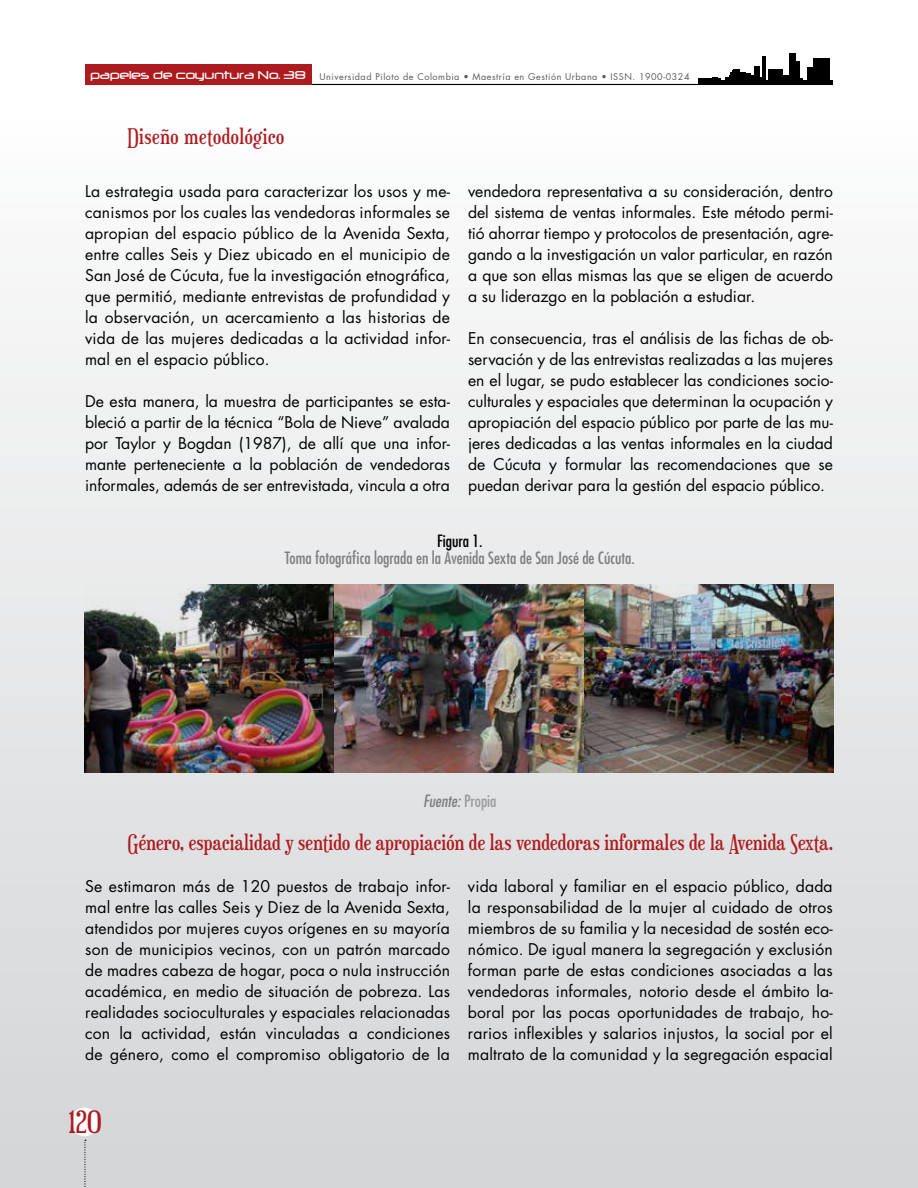
<style>
.page{position:relative;width:918px;height:1188px;background:#fff}
.page>*{position:absolute;margin:0;border:0;box-sizing:border-box;transform-origin:0 0}
.t1{font:30px "Euphorigenic";color:#ae1b1f}
.t2{font:21px "Euphorigenic";letter-spacing:.01em;color:#ae1b1f}
.t3{font:condensed 16.5px "Futura Std";color:#7e7f81}
.t4{font:italic condensed 16.5px "Futura Std";color:#7e7f81}
.t5{font:condensed 16.5px "Futura Std";color:#000}
.t6{font:15.75px/21px "Futura Std";letter-spacing:.01em;color:#000;text-align:justify}
.t7{font:13.5px "Neuropol";color:#fff}
.t8{font:9px "Futura Std";letter-spacing:.06em;color:#58595b}
.s1{font-style:normal;color:#9c9d9f}
</style>
<div class="page">
<div style="left:0;top:0;width:918px;height:1188px;background:linear-gradient(to bottom,#fff,#d2d3d5)"></div>
<div style="left:85px;top:65px;width:226px;height:20px;background:#ae1b1f"></div>
<hr style="left:312px;top:84px;width:521px;height:1px;background:#000">
<div style="left:70px;top:1108px;width:29px;height:28px;background:#fff;border-radius:50%"></div>
<svg style="left:84px;top:1140px;width:2px;height:48px"></svg>
<div style="left:699px;top:80px;width:134px;height:5px;background:#000"></div>
<div style="left:814px;top:58px;width:16px;height:27px;background:#000"></div>
<div style="left:808px;top:67px;width:6px;height:18px;background:#000"></div>
<div style="left:789px;top:53px;width:6px;height:32px;background:#000"></div>
<div style="left:794px;top:61px;width:6px;height:24px;background:#000"></div>
<div style="left:781px;top:76px;width:9px;height:9px;background:#000"></div>
<div style="left:769px;top:69px;width:14px;height:16px;background:#000"></div>
<hr style="left:762px;top:57px;width:3px;height:28px;background:#000">
<div style="left:754px;top:66px;width:5px;height:19px;background:#000"></div>
<div style="left:745px;top:76px;width:9px;height:9px;background:#000"></div>
<div style="left:743px;top:74px;width:8px;height:11px;background:#000"></div>
<div style="left:738px;top:72px;width:8px;height:13px;background:#000"></div>
<div style="left:733px;top:69px;width:7px;height:16px;background:#000"></div>
<hr style="left:732px;top:71px;width:3px;height:14px;background:#000">
<svg style="left:716px;top:73px;width:16px;height:7px"></svg>
<div style="left:712px;top:77px;width:6px;height:8px;background:#000"></div>
<div style="left:699px;top:79px;width:13px;height:6px;background:#000"></div>
<img style="left:85px;top:585px;width:748px;height:187px">
<svg style="left:458px;top:532px;width:4px;height:4px"></svg>
<p class="t7" style="left:90px;top:68px;width:217px">papeles de coyuntura No. 38</p>
<p class="t8" style="left:320px;top:71px;width:372px">Universidad Piloto de Colombia • Maestría en Gestión Urbana • ISSN. 1900-0324</p>
<h2 class="t2" style="left:128px;top:123px;width:158px">Diseño metodológico</h2>
<p class="t6" style="left:85px;top:181px;width:367px">La estrategia usada para caracterizar los usos y me&shy;canismos por los cuales las vendedoras informales se apropian del espacio público de la Avenida Sexta, entre calles Seis y Diez ubicado en el municipio de San José de Cúcuta, fue la investigación etnográfica, que permitió, mediante entrevistas de profundidad y la observación, un acercamiento a las historias de vida de las mujeres dedicadas a la actividad infor&shy;mal en el espacio público.</p>
<p class="t6" style="left:85px;top:391px;width:366px">De esta manera, la muestra de participantes se esta&shy;bleció a partir de la técnica “Bola de Nieve” avalada por Taylor y Bogdan (1987), de allí que una infor&shy;mante perteneciente a la población de vendedoras informales, además de ser entrevistada, vincula a otra</p>
<p class="t6" style="left:468px;top:181px;width:366px">vendedora representativa a su consideración, dentro del sistema de ventas informales. Este método permi&shy;tió ahorrar tiempo y protocolos de presentación, agre&shy;gando a la investigación un valor particular, en razón a que son ellas mismas las que se eligen de acuerdo a su liderazgo en la población a estudiar.</p>
<p class="t6" style="left:468px;top:327px;width:366px">En consecuencia, tras el análisis de las fichas de ob&shy;servación y de las entrevistas realizadas a las mujeres en el lugar, se pudo establecer las condiciones socio&shy;culturales y espaciales que determinan la ocupación y apropiación del espacio público por parte de las mu&shy;jeres dedicadas a las ventas informales en la ciudad de Cúcuta y formular las recomendaciones que se puedan derivar para la gestión del espacio público.</p>
<p class="t5" style="left:437px;top:531px;width:47px">Figura 1.</p>
<p class="t3" style="left:285px;top:548px;width:351px">Toma fotográfica lograda en la Avenida Sexta de San José de Cúcuta.</p>
<p class="t4" style="left:423px;top:791px;width:75px">Fuente: <span class="s1">Propia</span></p>
<h2 class="t2" style="left:128px;top:830px;width:707px">Género, espacialidad y sentido de apropiación de las vendedoras informales de la Avenida Sexta.</h2>
<p class="t6" style="left:85px;top:876px;width:366px">Se estimaron más de 120 puestos de trabajo infor&shy;mal entre las calles Seis y Diez de la Avenida Sexta, atendidos por mujeres cuyos orígenes en su mayoría son de municipios vecinos, con un patrón marcado de madres cabeza de hogar, poca o nula instrucción académica, en medio de situación de pobreza. Las realidades socioculturales y espaciales relacionadas con la actividad, están vinculadas a condiciones de género, como el compromiso obligatorio de la</p>
<p class="t6" style="left:468px;top:876px;width:366px">vida laboral y familiar en el espacio público, dada la responsabilidad de la mujer al cuidado de otros miembros de su familia y la necesidad de sostén eco&shy;nómico. De igual manera la segregación y exclusión forman parte de estas condiciones asociadas a las vendedoras informales, notorio desde el ámbito la&shy;boral por las pocas oportunidades de trabajo, ho&shy;rarios inflexibles y salarios injustos, la social por el maltrato de la comunidad y la segregación espacial</p>
<h1 class="t1" style="left:69px;top:1104px;width:34px">120</h1>
</div>
